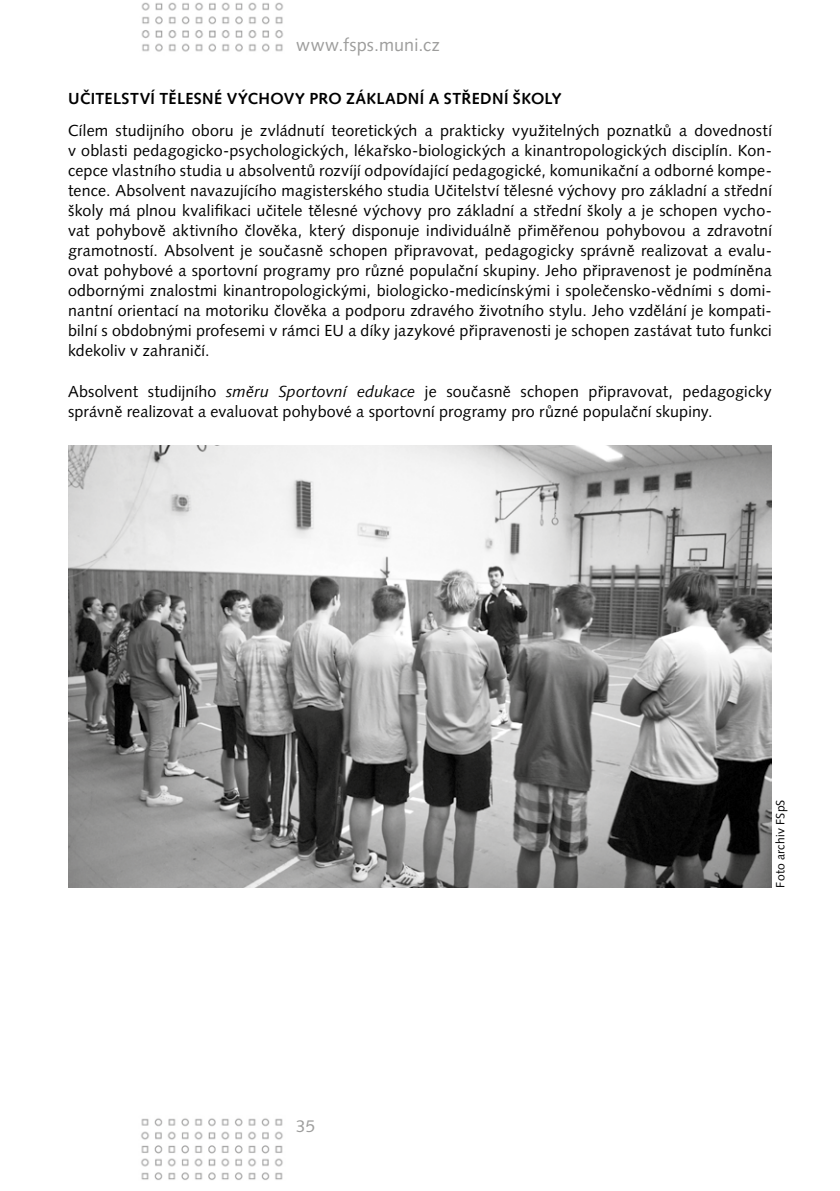
<style>
.page{position:relative;width:840px;height:1191px;background:#fff}
.page>*{position:absolute;margin:0;border:0;box-sizing:border-box;transform-origin:0 0}
.t1{font:18px "Syntax LTCE";letter-spacing:.01em;color:#9d9d9c}
.t2{font:17px "Syntax LTCE";color:#9d9d9c}
.t3{font:16px/20px "Syntax LTCE";letter-spacing:.01em;color:#000;text-align:justify}
.t4{font:700 16px "Syntax LTCE";letter-spacing:.02em;color:#000}
.t5{font:12px "Syntax LTCE";letter-spacing:.02em;color:#000}
.s1{font-style:italic}
</style>
<div class="page">
<img style="left:141px;top:1118px;width:142px;height:62px">
<img style="left:141px;top:2px;width:143px;height:50px">
<img style="left:68px;top:445px;width:703px;height:442px">
<p class="t1" style="left:296px;top:35px;width:145px">www.fsps.muni.cz</p>
<p class="t4" style="left:68px;top:89px;width:494px">UČITELSTVÍ TĚLESNÉ VÝCHOVY PRO ZÁKLADNÍ A STŘEDNÍ ŠKOLY</p>
<p class="t3" style="left:68px;top:120px;width:705px">Cílem studijního oboru je zvládnutí teoretických a prakticky využitelných poznatků a dovedností v oblasti pedagogicko-psychologických, lékařsko-biologických a kinantropologických disciplín. Kon&shy;cepce vlastního studia u absolventů rozvíjí odpovídající pedagogické, komunikační a odborné kompe&shy;tence. Absolvent navazujícího magisterského studia Učitelství tělesné výchovy pro základní a střední školy má plnou kvalifikaci učitele tělesné výchovy pro základní a střední školy a je schopen vycho&shy;vat pohybově aktivního člověka, který disponuje individuálně přiměřenou pohybovou a zdravotní gramotností. Absolvent je současně schopen připravovat, pedagogicky správně realizovat a evalu&shy;ovat pohybové a sportovní programy pro různé populační skupiny. Jeho připravenost je podmíněna odbornými znalostmi kinantropologickými, biologicko-medicínskými i společensko-vědními s domi&shy;nantní orientací na motoriku člověka a podporu zdravého životního stylu. Jeho vzdělání je kompati&shy;bilní s obdobnými profesemi v rámci EU a díky jazykové připravenosti je schopen zastávat tuto funkci kdekoliv v zahraničí.</p>
<p class="t3" style="left:68px;top:381px;width:704px">Absolvent studijního <span class="s1">směru Sportovní edukace</span> je současně schopen připravovat, pedagogicky správně realizovat a evaluovat pohybové a sportovní programy pro různé populační skupiny.</p>
<p class="t2" style="left:296px;top:1116px;width:20px">35</p>
<p class="t5" style="left:772px;top:887px;width:90px;rotate:-90deg">Foto archiv FSpS</p>
</div>
